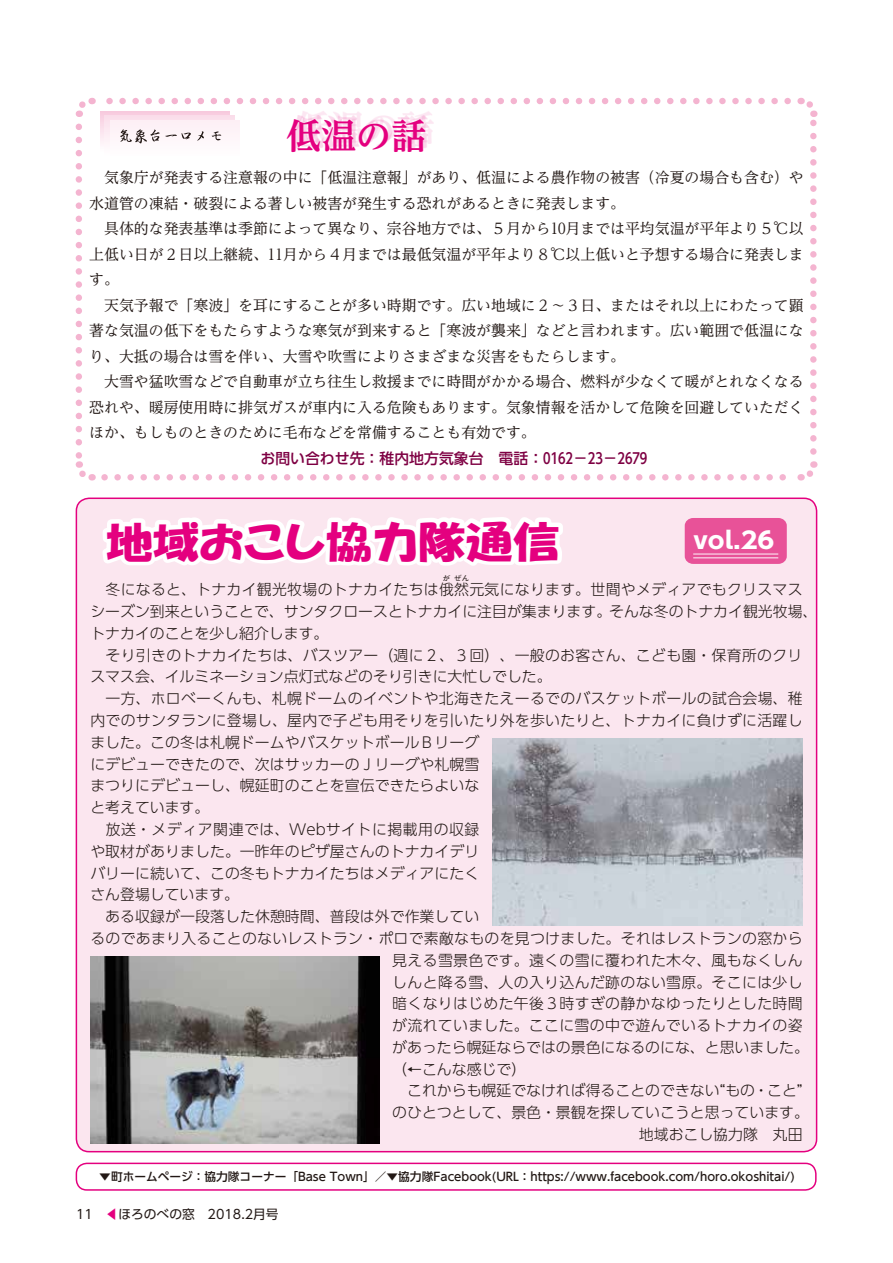
<style>
.page{position:relative;width:893px;height:1263px;background:#fff}
.page>*{position:absolute;margin:0;border:0;box-sizing:border-box;transform-origin:0 0}
.t1{font:42.15px "HGP Soei Kakupoptai";color:#e4007f;scale:1.11 1}
.t2{font:700 35.1px "UD Reimin Pr 6";color:#e4007f}
.t3{font:700 22.95px "UD Shin Go Pr 6";color:#fff;scale:1.11 1}
.t4{font:300 14.85px "UD Shin Go Pr 6";letter-spacing:.005em;color:#221815}
.t5{font:14.85px/25.5px "UD Reimin Pr 6";color:#221815}
.t6{font:300 14.85px "UD Shin Go Pr 6";letter-spacing:.025em;color:#221815}
.t7{font:500 14.85px "UD Shin Go Pr 6";color:#7e0043}
.t8{font:300 14.85px "UD Shin Go Pr 6";letter-spacing:.035em;color:#221815}
.t9{font:12.75px "UD Shin Go Pr 6";color:#221815}
.t10{font:500 11.7px "UD Shin Go Pr 6";color:#221815}
.t11{font:300 7.5px "UD Shin Go Pr 6";color:#221815}
.s1{color:#e4007f}
</style>
<div class="page">
<svg style="left:104px;top:474px;width:682px;height:6px"></svg>
<svg style="left:75px;top:127px;width:20px;height:354px"></svg>
<svg style="left:801px;top:461px;width:17px;height:20px"></svg>
<svg style="left:797px;top:97px;width:21px;height:355px"></svg>
<svg style="left:75px;top:97px;width:713px;height:20px"></svg>
<div style="left:76px;top:498px;width:741px;height:654px;background:#fbe6ef;border-radius:13px"></div>
<div style="left:100px;top:111px;width:130px;height:42px;background:linear-gradient(to bottom,#f8d0e2,#fffefe)"></div>
<div style="left:105px;top:115px;width:129px;height:40px;background:linear-gradient(to bottom,#faddea,#fffdfe)"></div>
<div style="left:110px;top:120px;width:130px;height:35px;background:#fef7fa"></div>
<svg style="left:120px;top:129px;width:71px;height:14px"></svg>
<svg style="left:197px;top:131px;width:7px;height:9px"></svg>
<svg style="left:212px;top:131px;width:9px;height:10px"></svg>
<div style="left:291px;top:115px;width:139px;height:33px;background:#e4007f;opacity:.15"></div>
<div style="left:295px;top:111px;width:139px;height:33px;background:#e4007f;opacity:.1"></div>
<div style="left:685px;top:518px;width:102px;height:46px;background:#e85298;border-radius:8px"></div>
<svg style="left:102px;top:517px;width:461px;height:49px"></svg>
<hr style="left:693px;top:557px;width:85px;height:1px;background:#fff">
<hr style="left:693px;top:554px;width:85px;height:1px;background:#fff">
<div style="left:76px;top:1162px;width:741px;height:29px;border:2px solid #e4007f;border-radius:10px"></div>
<img style="left:90px;top:956px;width:289px;height:187px">
<img style="left:492px;top:738px;width:311px;height:187px">
<h2 class="t2" style="left:286px;top:107px;width:142px">低温の話</h2>
<p class="t5" style="left:89px;top:164px;width:716px">　気象庁が発表する注意報の中に「低温注意報」があり、低温による農作物の被害（冷夏の場合も含む）や水道管の凍結・破裂による著しい被害が発生する恐れがあるときに発表します。<br>　具体的な発表基準は季節によって異なり、宗谷地方では、５月から10月までは平均気温が平年より５℃以上低い日が２日以上継続、11月から４月までは最低気温が平年より８℃以上低いと予想する場合に発表します。<br>　天気予報で「寒波」を耳にすることが多い時期です。広い地域に２～３日、またはそれ以上にわたって顕著な気温の低下をもたらすような寒気が到来すると「寒波が襲来」などと言われます。広い範囲で低温になり、大抵の場合は雪を伴い、大雪や吹雪によりさまざまな災害をもたらします。<br>　大雪や猛吹雪などで自動車が立ち往生し救援までに時間がかかる場合、燃料が少なくて暖がとれなくなる恐れや、暖房使用時に排気ガスが車内に入る危険もあります。気象情報を活かして危険を回避していただくほか、もしものときのために毛布などを常備することも有効です。</p>
<p class="t7" style="left:260px;top:446px;width:388px">お問い合わせ先：稚内地方気象台　電話：０１６２－２３－２６７９</p>
<h1 class="t1" style="left:106px;top:520px;width:410px">地域おこし協力隊通信</h1>
<h3 class="t3" style="left:693px;top:521px;width:74px">vol.26</h3>
<p class="t11" style="left:443px;top:572px;width:9px">が</p>
<p class="t11" style="left:454px;top:572px;width:16px">ぜん</p>
<p class="t4" style="left:90px;top:599px;width:729px">シーズン到来ということで、サンタクロースとトナカイに注目が集まります。そんな冬のトナカイ観光牧場、</p>
<p class="t4" style="left:90px;top:621px;width:240px">トナカイのことを少し紹介します。</p>
<p class="t4" style="left:90px;top:643px;width:714px">　そり引きのトナカイたちは、バスツアー（週に2 、3 回）、一般のお客さん、こども園・保育所のクリ</p>
<p class="t4" style="left:90px;top:665px;width:463px">スマス会、イルミネーション点灯式などのそり引きに大忙しでした。</p>
<p class="t4" style="left:90px;top:687px;width:714px">　一方、ホロベーくんも、札幌ドームのイベントや北海きたえーるでのバスケットボールの試合会場、稚</p>
<p class="t4" style="left:90px;top:708px;width:714px">内でのサンタランに登場し、屋内で子ども用そりを引いたり外を歩いたりと、トナカイに負けずに活躍し</p>
<p class="t4" style="left:90px;top:730px;width:391px">ました。この冬は札幌ドームやバスケットボールＢリーグ</p>
<p class="t4" style="left:90px;top:752px;width:391px">にデビューできたので、次はサッカーのＪリーグや札幌雪</p>
<p class="t4" style="left:90px;top:774px;width:391px">まつりにデビューし、幌延町のことを宣伝できたらよいな</p>
<p class="t4" style="left:90px;top:795px;width:121px">と考えています。</p>
<p class="t8" style="left:90px;top:817px;width:391px">　放送・メディア関連では、Webサイトに掲載用の収録</p>
<p class="t4" style="left:90px;top:839px;width:391px">や取材がありました。一昨年のピザ屋さんのトナカイデリ</p>
<p class="t4" style="left:90px;top:861px;width:391px">バリーに続いて、この冬もトナカイたちはメディアにたく</p>
<p class="t4" style="left:90px;top:883px;width:150px">さん登場しています。</p>
<p class="t4" style="left:90px;top:904px;width:391px">　ある収録が一段落した休憩時間、普段は外で作業してい</p>
<p class="t4" style="left:90px;top:926px;width:714px">るのであまり入ることのないレストラン・ポロで素敵なものを見つけました。それはレストランの窓から</p>
<p class="t6" style="left:392px;top:948px;width:412px">見える雪景色です。遠くの雪に覆われた木々、風もなくしん</p>
<p class="t6" style="left:392px;top:970px;width:412px">しんと降る雪、人の入り込んだ跡のない雪原。そこには少し</p>
<p class="t4" style="left:392px;top:992px;width:412px">暗くなりはじめた午後3 時すぎの静かなゆったりとした時間</p>
<p class="t6" style="left:392px;top:1013px;width:412px">が流れていました。ここに雪の中で遊んでいるトナカイの姿</p>
<p class="t4" style="left:392px;top:1035px;width:418px">があったら幌延ならではの景色になるのにな、と思いました。</p>
<p class="t4" style="left:392px;top:1057px;width:135px">（←こんな感じで）</p>
<p class="t4" style="left:392px;top:1079px;width:412px">　これからも幌延でなければ得ることのできない“もの・こと”</p>
<p class="t4" style="left:392px;top:1100px;width:418px">のひとつとして、景色・景観を探していこうと思っています。</p>
<p class="t4" style="left:639px;top:1122px;width:165px">地域おこし協力隊　丸田</p>
<p class="t4" style="left:90px;top:578px;width:714px">　冬になると、トナカイ観光牧場のトナカイたちは俄然元気になります。世間やメディアでもクリスマス</p>
<p class="t10" style="left:99px;top:1167px;width:697px">▼町ホームページ：協力隊コーナー「Base Town」／▼協力隊Facebook(URL：https://www.facebook.com/horo.okoshitai/)</p>
<p class="t9" style="left:76px;top:1204px;width:204px">11　<span class="s1">◀</span>ほろのべの窓　2018.2月号</p>
</div>
